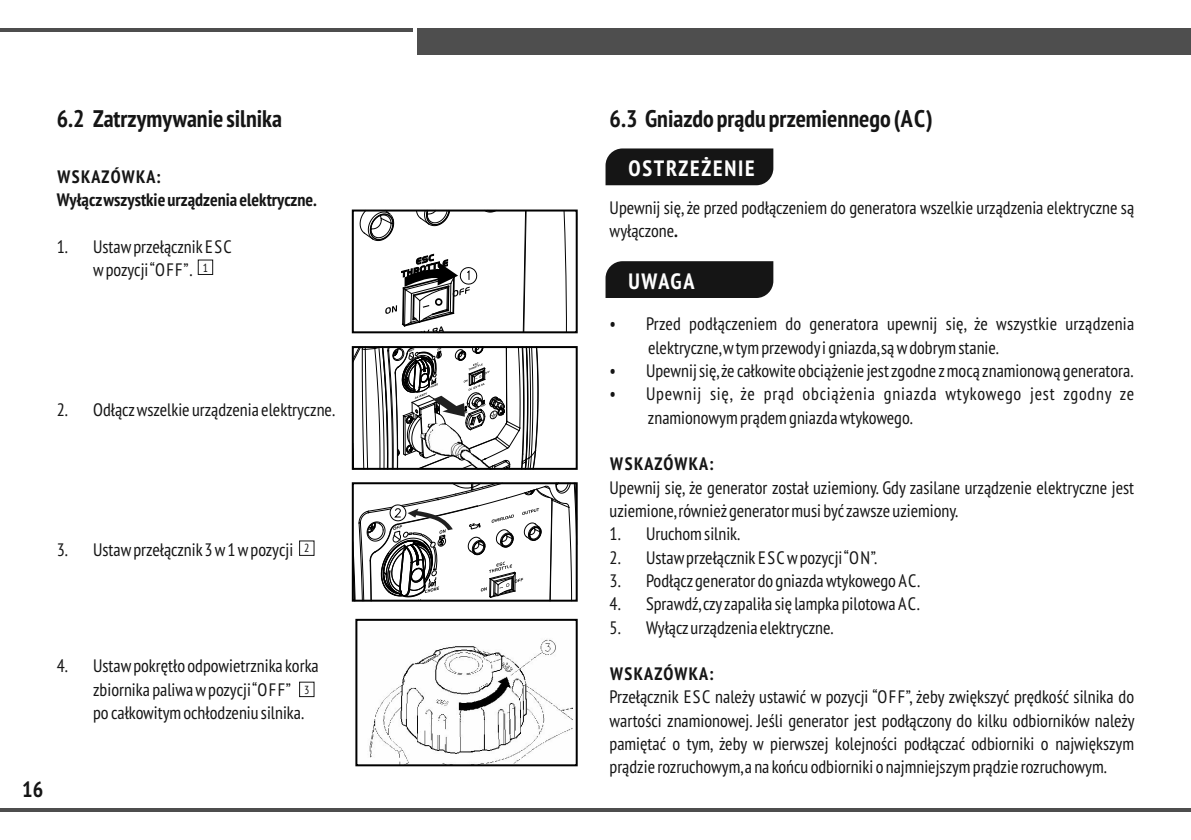
<style>
.page{position:relative;width:1191px;height:840px;background:#fff}
.page>*{position:absolute;margin:0;border:0;box-sizing:border-box;transform-origin:0 0}
.t1{font:700 condensed 24px "PT Sans";color:#151515}
.t2{font:700 condensed 22.2px "PT Sans";letter-spacing:.08em;color:#fefefe}
.t3{font:700 condensed 22px "PT Sans";color:#151515}
.t4{font:condensed 18px/23.2px "PT Sans";color:#151515}
.t5{font:condensed 18px/23.2px "PT Sans";letter-spacing:.035em;color:#151515}
.t6{font:700 condensed 18px/23.2px "PT Sans";color:#151515}
.t7{font:700 condensed 18px "PT Sans";letter-spacing:.06em;color:#151515}
.t8{font:condensed 11.8px "PT Sans";color:#151515}
.s1{font-weight:700}
</style>
<div class="page">
<hr style="left:0;top:808px;width:1191px;height:3px;background:#4e4e4e">
<div style="left:417px;top:28px;width:774px;height:27px;background:#4e4e4e"></div>
<hr style="left:0;top:28px;width:413px;height:4px;background:#4e4e4e">
<svg style="left:299px;top:540px;width:16px;height:16px"></svg>
<svg style="left:197px;top:259px;width:17px;height:16px"></svg>
<svg style="left:352px;top:210px;width:225px;height:392px"></svg>
<img style="left:369px;top:639px;width:203px;height:123px">
<div style="left:355px;top:618px;width:222px;height:147px;border:2px solid #000"></div>
<svg style="left:299px;top:681px;width:16px;height:16px"></svg>
<div style="left:605px;top:148px;width:168px;height:37px;background:#151515"></div>
<div style="left:605px;top:261px;width:168px;height:37px;background:#151515"></div>
<h1 class="t1" style="left:57px;top:102px;width:227px">6.2 Zatrzymywanie silnika</h1>
<p class="t6" style="left:57px;top:164px;width:262px">WSKAZÓWKA:<br>Wyłączwszystkie urządzenia elektryczne.</p>
<p class="t4" style="left:57px;top:234px;width:177px;text-align:center">1. Ustawprzełącznik ESC wpozycji “OFF”.</p>
<p class="t8" style="left:203px;top:259px;width:7px">1</p>
<p class="t4" style="left:57px;top:397px;width:280px">2. Odłączwszelkie urządzenia elektryczne.</p>
<p class="t4" style="left:57px;top:537px;width:238px">3. Ustawprzełącznik3 w1 wpozycji</p>
<p class="t8" style="left:304px;top:540px;width:7px">2</p>
<p class="t4" style="left:93px;top:653px;width:227px;text-indent:-36px">4. Ustawpokrętło odpowietrznika korka zbiornika paliwa wpozycji “OFF”<br>po całkowitym ochłodzeniu silnika.</p>
<p class="t8" style="left:304px;top:681px;width:7px">3</p>
<p class="t3" style="left:22px;top:774px;width:23px">16</p>
<h1 class="t1" style="left:609px;top:102px;width:325px">6.3 Gniazdo prądu przemiennego (AC)</h1>
<p class="t2" style="left:628px;top:153px;width:128px">OSTRZEŻENIE</p>
<p class="t4" style="left:609px;top:195px;width:526px">Upewnij się,że przed podłączeniem do generatora wszelkie urządzenia elektryczne są wyłączone<span class="s1">.</span></p>
<p class="t2" style="left:628px;top:266px;width:68px">UWAGA</p>
<p class="t4" style="left:648px;top:312px;width:488px;text-indent:-38px">• Przed podłączeniem do generatora upewnij się, że wszystkie urządzenia elektryczne,wtym przewodyi gniazda,są wdobrym stanie.</p>
<p class="t4" style="left:609px;top:358px;width:525px">• Upewnij się,że całkowite obciążenie jest zgodne zmocą znamionową generatora.</p>
<p class="t5" style="left:648px;top:382px;width:488px;text-indent:-38px">• Upewnij się, że prąd obciążenia gniazda wtykowego jest zgodny ze znamionowym prądem gniazda wtykowego.</p>
<p class="t7" style="left:610px;top:451px;width:105px">WSKAZÓWKA:</p>
<p class="t4" style="left:609px;top:475px;width:526px">Upewnij się, że generator został uziemiony. Gdy zasilane urządzenie elektryczne jest uziemione,równieżgenerator musi byćzawsze uziemiony.</p>
<p class="t4" style="left:609px;top:521px;width:132px">1. Uruchom silnik.</p>
<p class="t4" style="left:609px;top:545px;width:269px">2. Ustawprzełącznik ESCwpozycji “ON”.</p>
<p class="t4" style="left:609px;top:568px;width:312px">3. Podłączgenerator do gniazda wtykowego AC.</p>
<p class="t4" style="left:609px;top:591px;width:312px">4. Sprawdź,czyzapaliła się lampka pilotowa AC.</p>
<p class="t4" style="left:609px;top:615px;width:226px">5. Wyłączurządzenia elektryczne.</p>
<p class="t7" style="left:610px;top:661px;width:105px">WSKAZÓWKA:</p>
<p class="t4" style="left:609px;top:684px;width:526px;text-align:justify">Przełącznik ESC należy ustawić w pozycji “OFF”, żeby zwiększyć prędkość silnika do wartości znamionowej. Jeśli generator jest podłączony do kilku odbiorników należy pamiętać o tym, żeby w pierwszej kolejności podłączać odbiorniki o największym prądzie rozruchowym,a na końcu odbiorniki o najmniejszym prądzie rozruchowym.</p>
</div>
